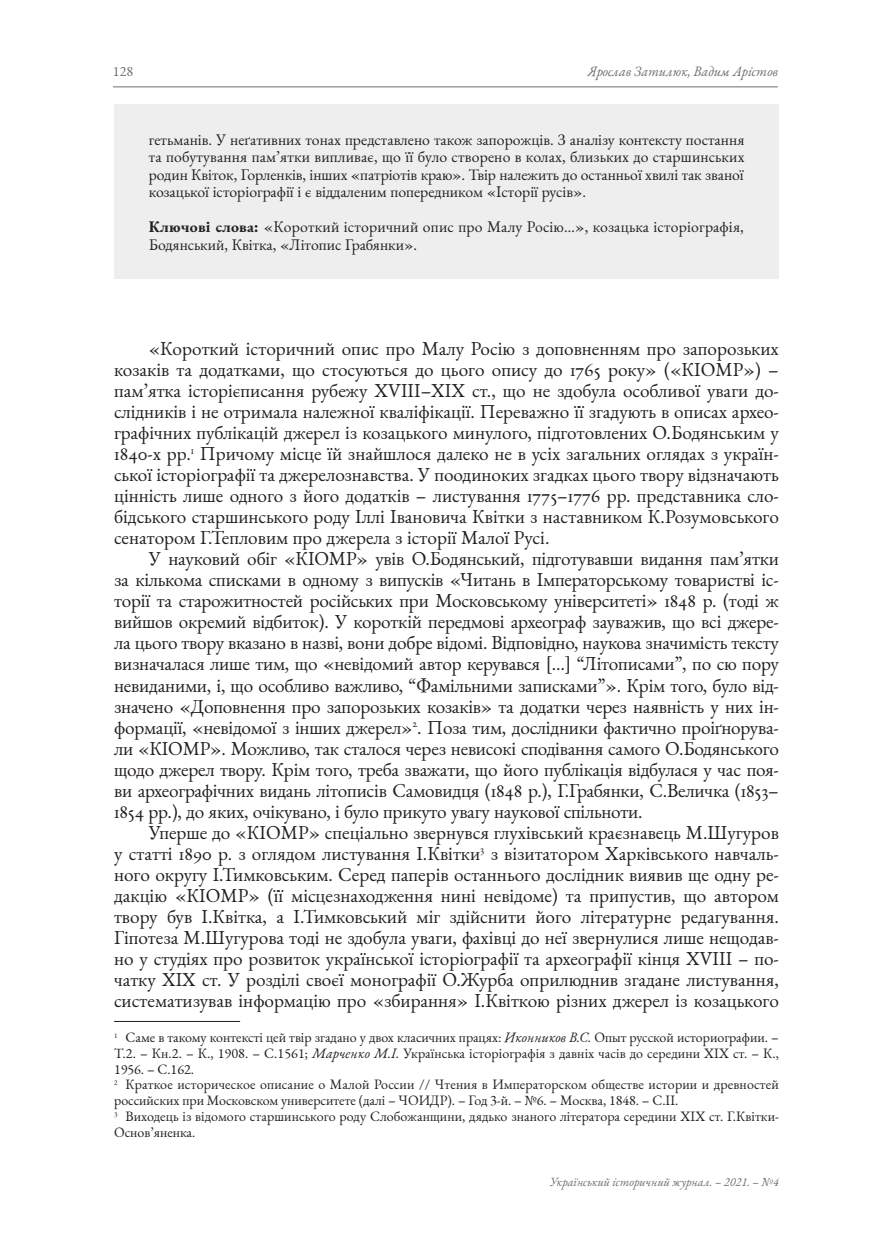
<style>
.page{position:relative;width:893px;height:1241px;background:#fff}
.page>*{position:absolute;margin:0;border:0;box-sizing:border-box;transform-origin:0 0}
.t1{font:19.25px/21px "EB Garamond";color:#231f20;text-align:justify}
.t2{font:15.75px/17.5px "EB Garamond";color:#231f20;text-align:justify}
.t3{font:14px/15.8px "EB Garamond";color:#231f20}
.t4{font:italic 14px "EB Garamond";color:#6c6d70}
.t5{font:14px "EB Garamond";color:#6c6d70}
.t6{font:italic 12.25px "EB Garamond";color:#6c6d70}
.s1{font-style:italic}
</style>
<div class="page">
<hr style="left:113px;top:87px;width:665px;height:1px;background:#6c6d70">
<hr style="left:114px;top:1020px;width:126px;height:1px;background:#231f20">
<div style="left:114px;top:104px;width:665px;height:174px;background:#eeeeef"></div>
<p class="t5" style="left:113px;top:62px;width:22px">128</p>
<p class="t4" style="left:588px;top:62px;width:192px">Ярослав Затилюк, Вадим Арістов</p>
<p class="t2" style="left:149px;top:131px;width:597px">гетьманів. У неґативних тонах представлено також запорожців. З аналізу контексту постання та побутування пам’ятки випливає, що її було створено в колах, близьких до старшинських родин Квіток, Горленків, інших «патріотів краю». Твір належить до останньої хвилі так званої козацької історіографії і є віддаленим попередником «Історії русів».</p>
<p class="t2" style="left:149px;top:218px;width:597px">Ключові слова: «Короткий історичний опис про Малу Росію…», козацька історіографія,<br>Бодянський, Квітка, «Літопис Грабянки».</p>
<p class="t1" style="left:114px;top:338px;width:666px;text-indent:35px">«Короткий історичний опис про Малу Росію з доповненням про запорозьких козаків та додатками, що стосуються до цього опису до 1765 року» («КІОМР») – пам’ятка історієписання рубежу XVIII–ХІХ ст., що не здобула особливої уваги до&shy;слідників і не отримала належної кваліфікації. Переважно її згадують в описах архео&shy;графічних публікацій джерел із козацького минулого, підготовлених О.Бодянським у 1840-х рр.<sup>1</sup> Причому місце їй знайшлося далеко не в усіх загальних оглядах з україн&shy;ської історіографії та джерелознавства. У поодиноких згадках цього твору відзначають цінність лише одного з його додатків – листування 1775–1776 рр. представника сло&shy;бідського старшинського роду Іллі Івановича Квітки з наставником К.Розумовського сенатором Г.Тепловим про джерела з історії Малої Русі.</p>
<p class="t1" style="left:114px;top:548px;width:666px;text-indent:35px">У науковий обіг «КІОМР» увів О.Бодянський, підготувавши видання пам’ятки за кількома списками в одному з випусків «Читань в Імператорському товаристві іс&shy;торії та старожитностей російських при Московському університеті» 1848 р. (тоді ж вийшов окремий відбиток). У короткій передмові археограф зауважив, що всі джере&shy;ла цього твору вказано в назві, вони добре відомі. Відповідно, наукова значимість тексту визначалася лише тим, що «невідомий автор керувався […] “Літописами”, по сю пору невиданими, і, що особливо важливо, “Фамільними записками”». Крім того, було від&shy;значено «Доповнення про запорозьких козаків» та додатки через наявність у них ін&shy;формації, «невідомої з інших джерел»<sup>2</sup>. Поза тим, дослідники фактично проіґнорува&shy;ли «КІОМР». Можливо, так сталося через невисокі сподівання самого О.Бодянського щодо джерел твору. Крім того, треба зважати, що його публікація відбулася у час поя&shy;ви археографічних видань літописів Самовидця (1848 р.), Г.Грабянки, С.Величка (1853– 1854 рр.), до яких, очікувано, і було прикуто увагу наукової спільноти.</p>
<p class="t1" style="left:114px;top:821px;width:666px;text-indent:35px">Уперше до «КІОМР» спеціально звернувся глухівський краєзнавець М.Шугуров у статті 1890 р. з оглядом листування І.Квітки<sup>3</sup> з візитатором Харківського навчаль&shy;ного округу І.Тимковським. Серед паперів останнього дослідник виявив ще одну ре&shy;дакцію «КІОМР» (її місцезнаходження нині невідоме) та припустив, що автором твору був І.Квітка, а І.Тимковський міг здійснити його літературне редагування.<br>Гіпотеза М.Шугурова тоді не здобула уваги, фахівці до неї звернулися лише нещодав&shy;но у студіях про розвиток української історіографії та археографії кінця XVIII – по&shy;чатку ХІХ ст. У розділі своєї монографії О.Журба оприлюднив згадане листування, систематизував інформацію про «збирання» І.Квіткою різних джерел із козацького</p>
<p class="t3" style="left:114px;top:1029px;width:666px"><sup>1</sup> Саме в такому контексті цей твір згадано у двох класичних працях: <span class="s1">Иконников В.С.</span> Опыт русской историографии. – Т.2. – Кн.2. – К., 1908. – С.1561; <span class="s1">Марченко М.І.</span> Українська історіографія з давніх часів до середини ХІХ ст. – К., 1956. – С.162.<br><sup>2</sup> Краткое историческое описание о Малой России // Чтения в Императорском обществе истории и древностей российских при Московском университете (далі – ЧОИДР). – Год 3-й. – №6. – Москва, 1848. – С.ІІ.<br><sup>3</sup> Виходець із відомого старшинського роду Слобожанщини, дядько знаного літератора середини ХІХ ст. Г.Квітки-Основ’яненка.</p>
<p class="t6" style="left:550px;top:1173px;width:230px">Український історичний журнал. – 2021. – №4</p>
</div>
